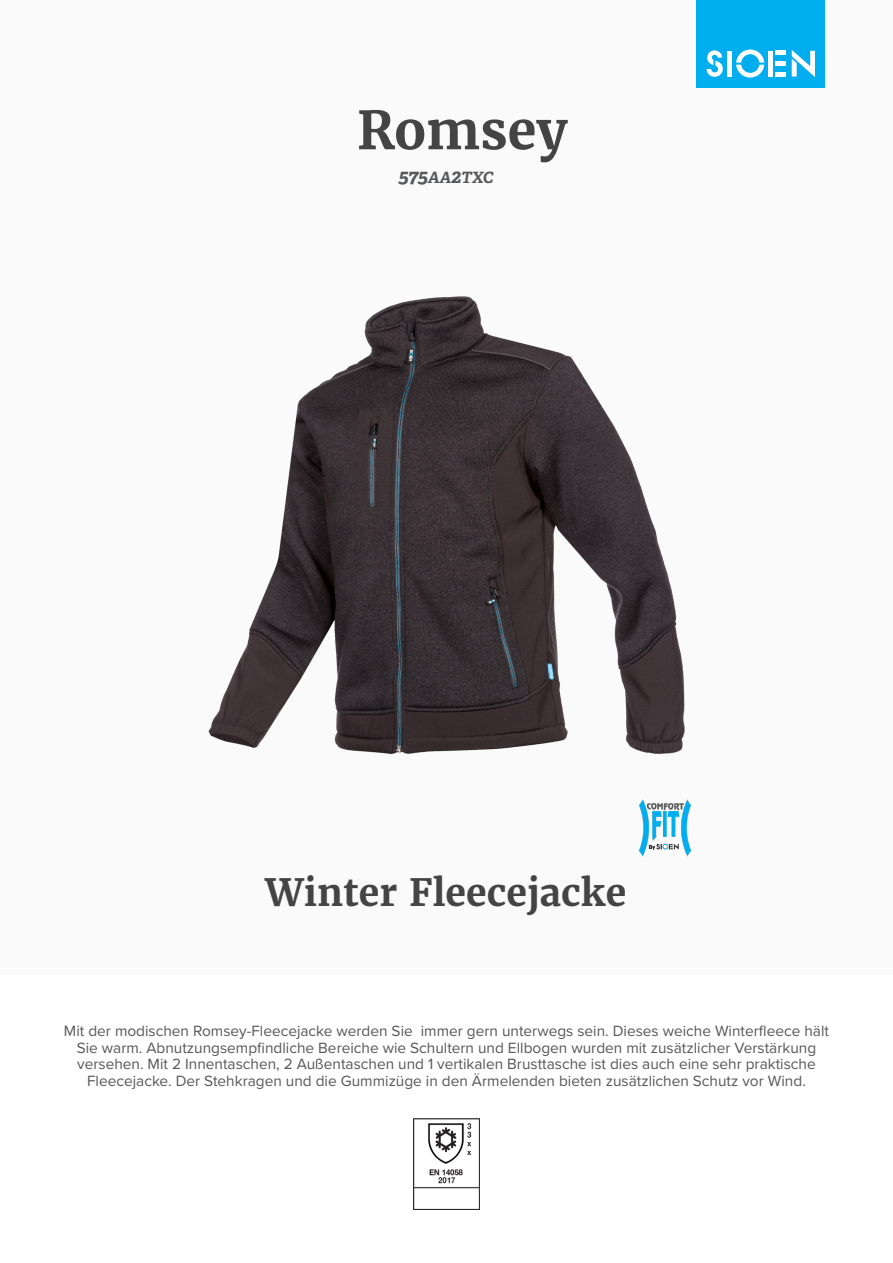
<style>
.page{position:relative;width:893px;height:1263px;background:#fff}
.page>*{position:absolute;margin:0;border:0;box-sizing:border-box;transform-origin:0 0}
.product_name{font:700 52.5px "Merriweather";color:#444}
.product_h2{font:700 37.5px "Merriweather";color:#444}
.product_ref{font:italic 700 15.6px "Adelle";color:#57585a}
.product_description{font:15.45px/16.6px "Proxima Nova";color:#57585a;text-align:center}
.s1{font-size:19.5px}
</style>
<div class="page">
<div style="left:0;top:0;width:893px;height:974px;background:#fafafa"></div>
<div style="left:697px;top:0;width:128px;height:88px;background:#00aeef"></div>
<svg style="left:707px;top:50px;width:16px;height:27px"></svg>
<svg style="left:736px;top:50px;width:28px;height:28px"></svg>
<div style="left:727px;top:51px;width:5px;height:26px;background:#fff"></div>
<div style="left:768px;top:51px;width:5px;height:26px;background:#fff"></div>
<div style="left:775px;top:72px;width:11px;height:5px;background:#fff"></div>
<div style="left:775px;top:61px;width:11px;height:5px;background:#fff"></div>
<hr style="left:775px;top:51px;width:11px;height:4px;background:#fff">
<svg style="left:792px;top:50px;width:23px;height:27px"></svg>
<img style="left:688px;top:801px;width:4px;height:54px">
<img style="left:413px;top:1118px;width:66px;height:92px">
<img style="left:208px;top:296px;width:480px;height:561px">
<p class="product_name" style="left:357px;top:97px;width:213px">Romsey</p>
<p class="product_ref" style="left:398px;top:168px;width:96px"><span class="s1">575</span>AA<span class="s1">2</span>TXC</p>
<p class="product_h2" style="left:266px;top:868px;width:362px">Winter Fleecejacke</p>
<p class="product_description" style="left:64px;top:1022px;width:767px">Mit der modischen Romsey-Fleecejacke werden Sie immer gern unterwegs sein. Dieses weiche Winterfleece hält Sie warm. Abnutzungsempfindliche Bereiche wie Schultern und Ellbogen wurden mit zusätzlicher Verstärkung versehen. Mit 2 Innentaschen, 2 Außentaschen und 1 vertikalen Brusttasche ist dies auch eine sehr praktische Fleecejacke. Der Stehkragen und die Gummizüge in den Ärmelenden bieten zusätzlichen Schutz vor Wind.</p>
</div>
